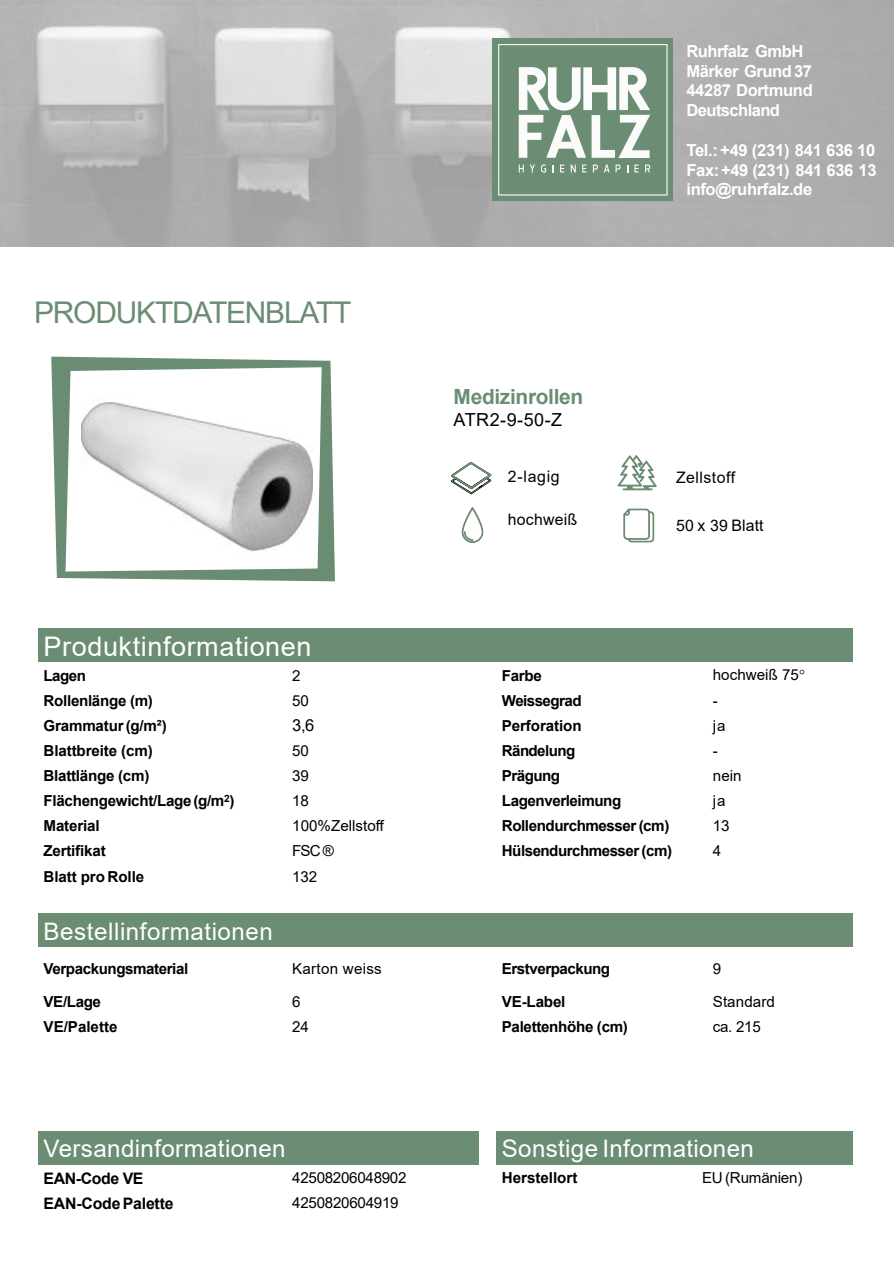
<style>
.page{position:relative;width:894px;height:1264px;background:#fff}
.page>*{position:absolute;margin:0;border:0;box-sizing:border-box;transform-origin:0 0}
.t1{font:29.85px "Arial";letter-spacing:-.04em;color:#6b8d73}
.t2{font:27px "Arial";letter-spacing:.02em;color:#fff}
.t3{font:24.15px "Arial";letter-spacing:.015em;color:#fff}
.t4{font:700 20.85px "Arial";letter-spacing:-.015em;color:#6b8d73}
.t5{font:18px "Arial";letter-spacing:.025em;color:#000}
.t6{font:700 16.65px "Arial";letter-spacing:-.02em;color:#fff}
.t7{font:700 16.5px/19.8px "Arial";letter-spacing:-.02em;color:#fff}
.t8{font:16.5px "Arial";color:#000}
.t9{font:700 15.9px "Arial";letter-spacing:-.015em;color:#000}
.t10{font:15.9px "Arial";letter-spacing:.01em;color:#000}
.t11{font:15.9px "Arial";letter-spacing:.03em;color:#000}
.t12{font:700 15.15px "Arial";letter-spacing:-.02em;color:#000}
.t13{font:15.15px "Arial";letter-spacing:-.01em;color:#000}
.t14{font:700 15.15px "Arial";color:#000}
.t15{font:15.15px "Arial";letter-spacing:.015em;color:#000}
.t16{font:700 15.15px "Arial";letter-spacing:-.04em;color:#000}
.s1{font-family:"Times New Roman"}
</style>
<div class="page">
<svg style="left:51px;top:356px;width:284px;height:225px"></svg>
<div style="left:38px;top:628px;width:814px;height:34px;background:#6b8d73"></div>
<div style="left:38px;top:913px;width:814px;height:34px;background:#6b8d73"></div>
<div style="left:38px;top:1130px;width:440px;height:34px;background:#6b8d73"></div>
<div style="left:496px;top:1130px;width:356px;height:34px;background:#6b8d73"></div>
<img style="left:0;top:0;width:893px;height:246px">
<div style="left:492px;top:38px;width:180px;height:163px;background:#6b8d73"></div>
<div style="left:498px;top:44px;width:169px;height:151px;border:1px solid #fdfdfd"></div>
<svg style="left:518px;top:67px;width:132px;height:91px"></svg>
<svg style="left:518px;top:164px;width:5px;height:8px"></svg>
<svg style="left:529px;top:164px;width:17px;height:8px"></svg>
<svg style="left:560px;top:164px;width:4px;height:8px"></svg>
<svg style="left:570px;top:164px;width:5px;height:8px"></svg>
<svg style="left:582px;top:164px;width:4px;height:8px"></svg>
<svg style="left:592px;top:164px;width:5px;height:8px"></svg>
<svg style="left:604px;top:164px;width:5px;height:8px"></svg>
<svg style="left:615px;top:164px;width:5px;height:8px"></svg>
<svg style="left:634px;top:164px;width:4px;height:8px"></svg>
<svg style="left:645px;top:164px;width:5px;height:8px"></svg>
<svg style="left:461px;top:507px;width:22px;height:35px"></svg>
<svg style="left:623px;top:509px;width:30px;height:33px"></svg>
<svg style="left:451px;top:462px;width:40px;height:32px"></svg>
<img style="left:81px;top:361px;width:231px;height:220px">
<svg style="left:618px;top:455px;width:38px;height:35px"></svg>
<h1 class="t1" style="left:34px;top:292px;width:319px">PRODUKTDATENBLATT</h1>
<h3 class="t4" style="left:453px;top:381px;width:131px">Medizinrollen</h3>
<p class="t5" style="left:453px;top:407px;width:110px">ATR2-9-50-Z</p>
<p class="t10" style="left:508px;top:465px;width:53px">2-lagig</p>
<p class="t10" style="left:508px;top:509px;width:71px">hochweiß</p>
<p class="t7" style="left:686px;top:41px;width:128px">Ruhrfalz GmbH<br>Märker Grund 37<br>44287 Dortmund<br>Deutschland</p>
<p class="t6" style="left:686px;top:138px;width:190px">Tel.: +49 (231) 841 636 10</p>
<p class="t7" style="left:686px;top:160px;width:191px">Fax:+49 (231) 841 636 13 info@ruhrfalz.de</p>
<p class="t11" style="left:676px;top:467px;width:61px">Zellstoff</p>
<p class="t10" style="left:676px;top:514px;width:89px">50 x 39 Blatt</p>
<h2 class="t2" style="left:44px;top:627px;width:269px">Produktinformationen</h2>
<p class="t12" style="left:44px;top:664px;width:44px">Lagen</p>
<p class="t13" style="left:292px;top:665px;width:10px">2</p>
<p class="t12" style="left:501px;top:664px;width:42px">Farbe</p>
<p class="t13" style="left:712px;top:664px;width:94px">hochweiß 75<span class="s1">°</span></p>
<p class="t12" style="left:44px;top:689px;width:111px">Rollenlänge (m)</p>
<p class="t13" style="left:292px;top:690px;width:18px">50</p>
<p class="t12" style="left:501px;top:689px;width:81px">Weissegrad</p>
<p class="t13" style="left:712px;top:690px;width:7px">-</p>
<p class="t12" style="left:44px;top:715px;width:125px">Grammatur (g/m²)</p>
<p class="t8" style="left:292px;top:714px;width:24px">3,6</p>
<p class="t12" style="left:501px;top:715px;width:81px">Perforation</p>
<p class="t13" style="left:712px;top:715px;width:14px">ja</p>
<p class="t12" style="left:44px;top:740px;width:111px">Blattbreite (cm)</p>
<p class="t13" style="left:292px;top:740px;width:18px">50</p>
<p class="t16" style="left:501px;top:740px;width:75px">Rändelung</p>
<p class="t13" style="left:712px;top:740px;width:7px">-</p>
<p class="t12" style="left:44px;top:765px;width:107px">Blattlänge (cm)</p>
<p class="t13" style="left:292px;top:765px;width:18px">39</p>
<p class="t12" style="left:501px;top:765px;width:60px">Prägung</p>
<p class="t13" style="left:712px;top:765px;width:30px">nein</p>
<p class="t12" style="left:44px;top:790px;width:192px">Flächengewicht/Lage (g/m<sup>2</sup>)</p>
<p class="t13" style="left:292px;top:790px;width:18px">18</p>
<p class="t12" style="left:501px;top:790px;width:121px">Lagenverleimung</p>
<p class="t13" style="left:712px;top:790px;width:14px">ja</p>
<p class="t12" style="left:44px;top:815px;width:58px">Material</p>
<p class="t13" style="left:292px;top:815px;width:94px">100%Zellstoff</p>
<p class="t12" style="left:501px;top:815px;width:169px">Rollendurchmesser (cm)</p>
<p class="t13" style="left:712px;top:815px;width:18px">13</p>
<p class="t12" style="left:44px;top:840px;width:64px">Zertifikat</p>
<p class="t13" style="left:292px;top:840px;width:43px">FSC ®</p>
<p class="t12" style="left:501px;top:840px;width:172px">Hülsendurchmesser (cm)</p>
<p class="t13" style="left:712px;top:840px;width:10px">4</p>
<p class="t12" style="left:44px;top:865px;width:102px">Blatt pro Rolle</p>
<p class="t13" style="left:292px;top:865px;width:26px">132</p>
<h3 class="t3" style="left:44px;top:914px;width:231px">Bestellinformationen</h3>
<p class="t12" style="left:44px;top:957px;width:146px">Verpackungsmaterial</p>
<p class="t15" style="left:292px;top:958px;width:91px">Karton weiss</p>
<p class="t12" style="left:501px;top:957px;width:110px">Erstverpackung</p>
<p class="t13" style="left:712px;top:958px;width:10px">9</p>
<p class="t12" style="left:44px;top:991px;width:59px">VE/Lage</p>
<p class="t13" style="left:292px;top:991px;width:10px">6</p>
<p class="t12" style="left:501px;top:991px;width:65px">VE-Label</p>
<p class="t13" style="left:712px;top:991px;width:64px">Standard</p>
<p class="t14" style="left:44px;top:1016px;width:75px">VE/Palette</p>
<p class="t13" style="left:292px;top:1016px;width:18px">24</p>
<p class="t12" style="left:501px;top:1016px;width:128px">Palettenhöhe (cm)</p>
<p class="t13" style="left:712px;top:1016px;width:49px">ca. 215</p>
<h3 class="t3" style="left:44px;top:1131px;width:243px">Versandinformationen</h3>
<h3 class="t3" style="left:501px;top:1131px;width:253px">Sonstige Informationen</h3>
<p class="t9" style="left:44px;top:1166px;width:101px">EAN-Code VE</p>
<p class="t13" style="left:292px;top:1167px;width:116px">42508206048902</p>
<p class="t14" style="left:501px;top:1167px;width:77px">Herstellort</p>
<p class="t13" style="left:701px;top:1167px;width:102px">EU (Rumänien)</p>
<p class="t9" style="left:44px;top:1191px;width:131px">EAN-Code Palette</p>
<p class="t13" style="left:292px;top:1192px;width:108px">4250820604919</p>
</div>
